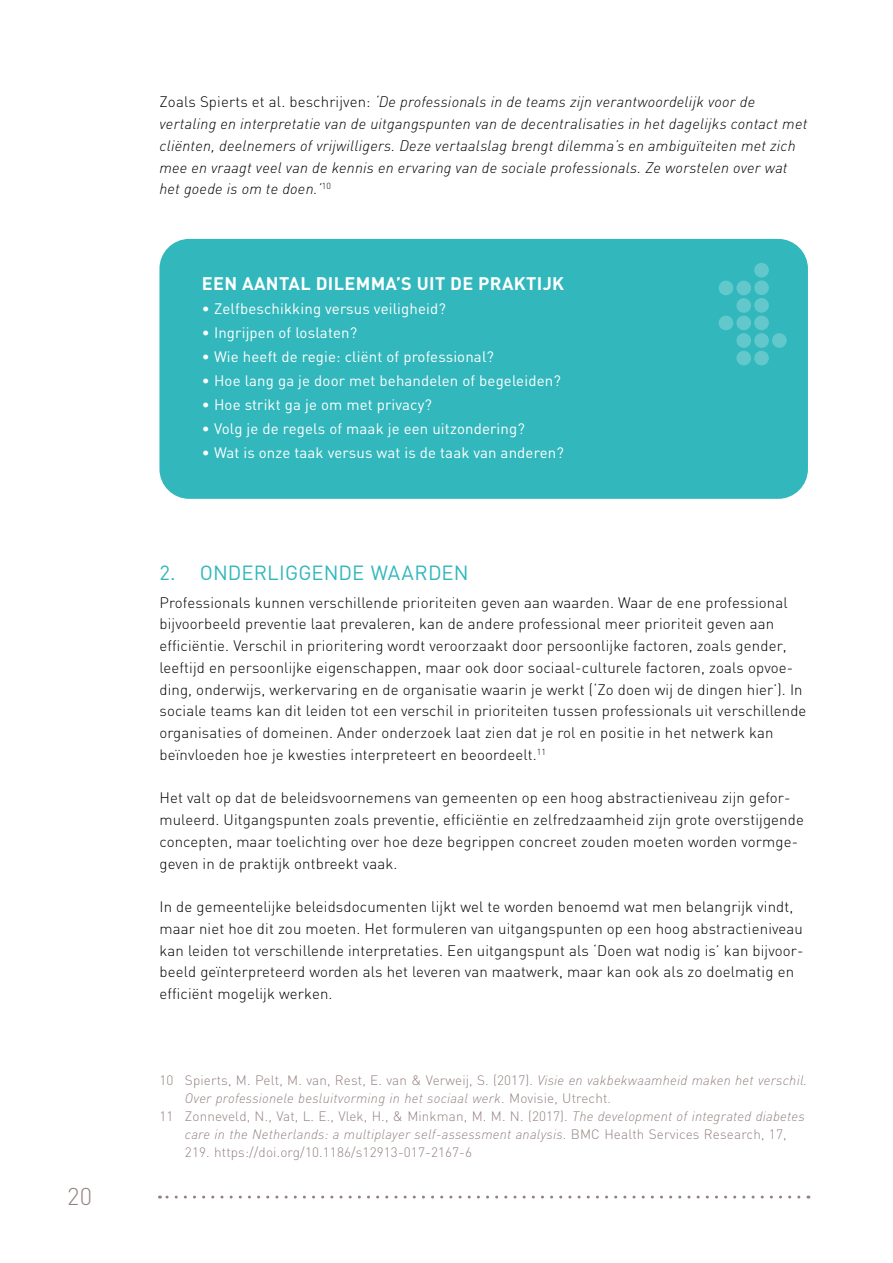
<style>
.page{position:relative;width:893px;height:1263px;background:#fff}
.page>*{position:absolute;margin:0;border:0;box-sizing:border-box;transform-origin:0 0}
.t1{font:300 24px "DIN";color:#948280}
.tussenkop_1{font:20.25px "DIN";letter-spacing:.005em;color:#31b7bc}
.kader_kop{font:700 18px "DIN";letter-spacing:.02em;color:#fff}
.brood{font:300 15px/21.8px "DIN";letter-spacing:.01em;color:#000}
.brood_niet_afbr{font:italic 300 15px/21.8px "DIN";letter-spacing:.015em;color:#000}
.kader_brood{font:15px "DIN";letter-spacing:.01em;color:#fff}
.voetnoot{font:300 13.5px/18px "DIN";letter-spacing:.01em;color:#948280}
.voetnoot-2{font:italic 300 13.5px/18px "DIN";letter-spacing:.015em;color:#948280}
.s1{font-style:normal}
.s2{font-style:italic}
</style>
<div class="page">
<svg style="left:159px;top:1195px;width:640px;height:3px"></svg>
<div style="left:159px;top:239px;width:649px;height:260px;background:#31b7bc;border-radius:30px"></div>
<div style="left:754px;top:263px;width:15px;height:14px;background:#63c8cc;border-radius:50%"></div>
<div style="left:736px;top:351px;width:15px;height:14px;background:#63c8cc;border-radius:50%"></div>
<div style="left:736px;top:281px;width:15px;height:14px;background:#63c8cc;border-radius:50%"></div>
<div style="left:736px;top:298px;width:15px;height:15px;background:#63c8cc;border-radius:50%"></div>
<div style="left:736px;top:316px;width:15px;height:14px;background:#63c8cc;border-radius:50%"></div>
<svg style="left:754px;top:333px;width:15px;height:15px"></svg>
<div style="left:754px;top:351px;width:15px;height:14px;background:#63c8cc;border-radius:50%"></div>
<div style="left:754px;top:316px;width:15px;height:14px;background:#63c8cc;border-radius:50%"></div>
<div style="left:754px;top:280px;width:15px;height:15px;background:#63c8cc;border-radius:50%"></div>
<div style="left:754px;top:298px;width:15px;height:15px;background:#63c8cc;border-radius:50%"></div>
<div style="left:736px;top:333px;width:15px;height:15px;background:#63c8cc;border-radius:50%"></div>
<div style="left:719px;top:316px;width:14px;height:14px;background:#63c8cc;border-radius:50%"></div>
<div style="left:719px;top:281px;width:14px;height:14px;background:#63c8cc;border-radius:50%"></div>
<div style="left:772px;top:333px;width:15px;height:15px;background:#63c8cc;border-radius:50%"></div>
<h1 class="t1" style="left:67px;top:1181px;width:26px">20</h1>
<p class="brood_niet_afbr" style="left:159px;top:91px;width:649px"><span class="s1">Zoals Spierts et al. beschrijven:</span> ‘De professionals in de teams zijn verantwoordelijk voor de vertaling en interpretatie van de uitgangspunten van de decentralisaties in het dagelijks contact met cliënten, deelnemers of vrijwilligers. Deze vertaalslag brengt dilemma’s en ambiguïteiten met zich mee en vraagt veel van de kennis en ervaring van de sociale professionals. Ze worstelen over wat het goede is om te doen.’<sup>10</sup></p>
<p class="kader_kop" style="left:202px;top:272px;width:364px">EEN AANTAL DILEMMA’S UIT DE PRAKTIJK</p>
<p class="kader_brood" style="left:202px;top:299px;width:245px">• Zelfbeschikking versus veiligheid?</p>
<p class="kader_brood" style="left:202px;top:323px;width:157px">• Ingrijpen of loslaten?</p>
<p class="kader_brood" style="left:202px;top:347px;width:294px">• Wie heeft de regie: cliënt of professional?</p>
<p class="kader_brood" style="left:202px;top:371px;width:360px">• Hoe lang ga je door met behandelen of begeleiden?</p>
<p class="kader_brood" style="left:202px;top:395px;width:232px">• Hoe strikt ga je om met privacy?</p>
<p class="kader_brood" style="left:202px;top:419px;width:324px">• Volg je de regels of maak je een uitzondering?</p>
<p class="kader_brood" style="left:202px;top:443px;width:363px">• Wat is onze taak versus wat is de taak van anderen?</p>
<p class="tussenkop_1" style="left:159px;top:560px;width:311px">2. ONDERLIGGENDE WAARDEN</p>
<p class="brood" style="left:159px;top:591px;width:648px">Professionals kunnen verschillende prioriteiten geven aan waarden. Waar de ene professional bijvoorbeeld preventie laat prevaleren, kan de andere professional meer prioriteit geven aan efficiëntie. Verschil in prioritering wordt veroorzaakt door persoonlijke factoren, zoals gender, leeftijd en persoonlijke eigenschappen, maar ook door sociaal-culturele factoren, zoals opvoe&shy;ding, onderwijs, werkervaring en de organisatie waarin je werkt (‘Zo doen wij de dingen hier’). In sociale teams kan dit leiden tot een verschil in prioriteiten tussen professionals uit verschillende organisaties of domeinen. Ander onderzoek laat zien dat je rol en positie in het netwerk kan beïnvloeden hoe je kwesties interpreteert en beoordeelt.<sup>11</sup></p>
<p class="brood" style="left:159px;top:787px;width:646px">Het valt op dat de beleidsvoornemens van gemeenten op een hoog abstractieniveau zijn gefor&shy;muleerd. Uitgangspunten zoals preventie, efficiëntie en zelfredzaamheid zijn grote overstijgende concepten, maar toelichting over hoe deze begrippen concreet zouden moeten worden vormge&shy;geven in de praktijk ontbreekt vaak.</p>
<p class="brood" style="left:159px;top:896px;width:646px">In de gemeentelijke beleidsdocumenten lijkt wel te worden benoemd wat men belangrijk vindt, maar niet hoe dit zou moeten. Het formuleren van uitgangspunten op een hoog abstractieniveau kan leiden tot verschillende interpretaties. Een uitgangspunt als ‘Doen wat nodig is’ kan bijvoor&shy;beeld geïnterpreteerd worden als het leveren van maatwerk, maar kan ook als zo doelmatig en efficiënt mogelijk werken.</p>
<p class="voetnoot-2" style="left:185px;top:1071px;width:624px;text-indent:-26px"><span class="s1">10 Spierts, M. Pelt, M. van, Rest, E. van &amp; Verweij, S. (2017).</span> Visie en vakbekwaamheid maken het verschil.<br>Over professionele besluitvorming in het sociaal werk<span class="s1">. Movisie, Utrecht.</span></p>
<p class="voetnoot" style="left:185px;top:1107px;width:621px;text-indent:-26px">11 Zonneveld, N., Vat, L. E., Vlek, H., &amp; Minkman, M. M. N. (2017). <span class="s2">The development of integrated diabetes care in the Netherlands: a multiplayer self-assessment analysis</span>. BMC Health Services Research, 17,<br>219. https://doi.org/10.1186/s12913-017-2167-6</p>
</div>
